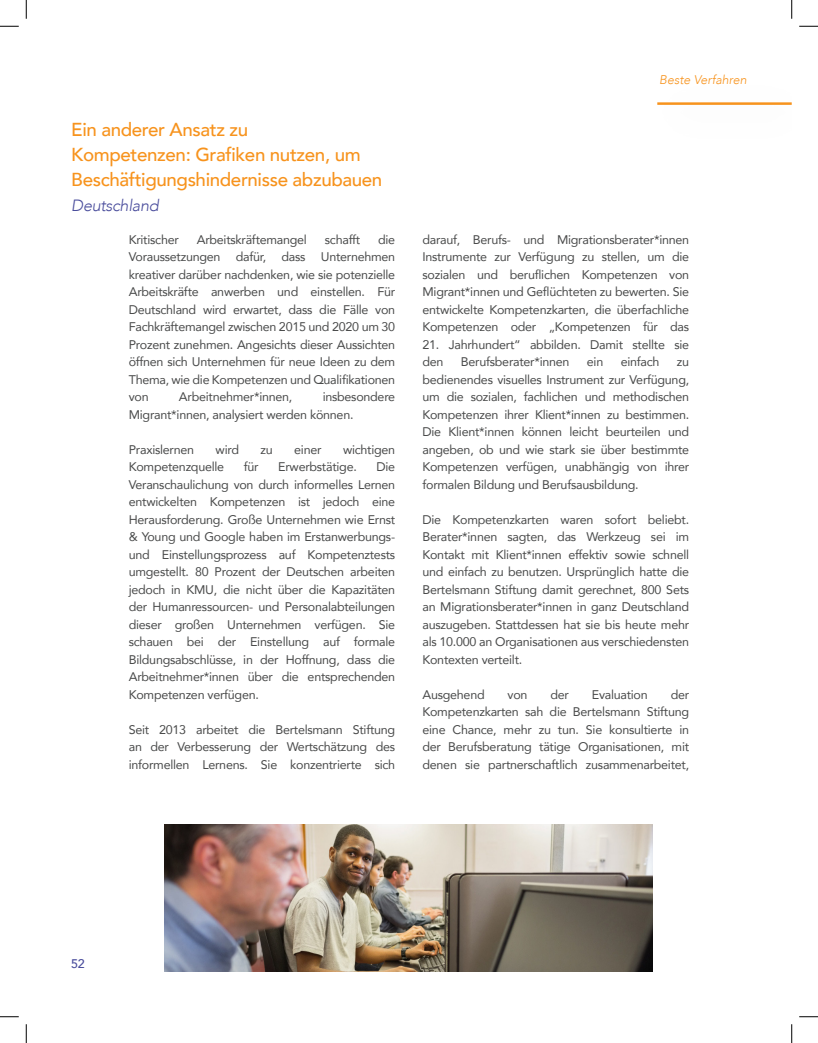
<style>
.page{position:relative;width:818px;height:1043px;background:#fff}
.page>*{position:absolute;margin:0;border:0;box-sizing:border-box;transform-origin:0 0}
.t1{font:500 18.75px/25px "Avenir";letter-spacing:-.02em;color:#f7931d}
.t2{font:italic 300 16.25px "Avenir";letter-spacing:-.02em;color:#4a4d9c}
.t3{font:12.5px/17.5px "Avenir";letter-spacing:-.02em;color:#494a4a;text-align:justify}
.t4{font:italic 300 12.5px "Avenir";color:#f7931d}
.t5{font:500 12.5px "Avenir";color:#4a4d9c}
</style>
<div class="page">
<hr style="left:657px;top:102px;width:134px;height:3px;background:#f7931d">
<img style="left:164px;top:824px;width:488px;height:147px">
<svg style="left:0;top:25px;width:19px;height:2px"></svg>
<svg style="left:799px;top:25px;width:19px;height:2px"></svg>
<svg style="left:0;top:1016px;width:19px;height:1px"></svg>
<svg style="left:799px;top:1016px;width:19px;height:1px"></svg>
<svg style="left:25px;top:0;width:2px;height:19px"></svg>
<svg style="left:25px;top:1024px;width:2px;height:18px"></svg>
<svg style="left:791px;top:0;width:1px;height:19px"></svg>
<svg style="left:791px;top:1024px;width:1px;height:18px"></svg>
<p class="t1" style="left:71px;top:115px;width:312px">Ein anderer Ansatz zu<br>Kompetenzen: Grafiken nutzen, um<br>Beschäftigungshindernisse abzubauen</p>
<p class="t2" style="left:71px;top:195px;width:89px">Deutschland</p>
<p class="t3" style="left:129px;top:230px;width:52px">Kritischer</p>
<p class="t3" style="left:197px;top:230px;width:112px">Arbeitskräftemangel</p>
<p class="t3" style="left:325px;top:230px;width:37px">schafft</p>
<p class="t3" style="left:129px;top:230px;width:268px;text-indent:249px">die Voraussetzungen dafür, dass Unternehmen kreativer darüber nachdenken, wie sie potenzielle Arbeitskräfte anwerben und einstellen. Für Deutschland wird erwartet, dass die Fälle von Fachkräftemangel zwischen 2015 und 2020 um 30<br>Prozent zunehmen. Angesichts dieser Aussichten öffnen sich Unternehmen für neue Ideen zu dem Thema, wie die Kompetenzen und Qualifikationen von</p>
<p class="t3" style="left:129px;top:388px;width:268px;text-indent:194px">insbesondere<br>Migrant*innen, analysiert werden können.</p>
<p class="t3" style="left:129px;top:440px;width:67px">Praxislernen</p>
<p class="t3" style="left:216px;top:440px;width:25px">wird</p>
<p class="t3" style="left:260px;top:440px;width:14px">zu</p>
<p class="t3" style="left:294px;top:440px;width:29px">einer</p>
<p class="t3" style="left:343px;top:440px;width:54px">wichtigen</p>
<p class="t3" style="left:129px;top:458px;width:97px">Kompetenzquelle</p>
<p class="t3" style="left:244px;top:458px;width:16px">für</p>
<p class="t3" style="left:278px;top:458px;width:80px">Erwerbstätige.</p>
<p class="t3" style="left:179px;top:388px;width:115px">Arbeitnehmer*innen,</p>
<p class="t3" style="left:129px;top:458px;width:268px;text-indent:248px">Die Veranschaulichung von durch informelles Lernen entwickelten Kompetenzen ist jedoch eine Herausforderung. Große Unternehmen wie Ernst &amp; Young und Google haben im Erstanwerbungs&shy;und Einstellungsprozess auf Kompetenztests umgestellt. 80 Prozent der Deutschen arbeiten jedoch in KMU, die nicht über die Kapazitäten der Humanressourcen- und Personalabteilungen dieser großen Unternehmen verfügen. Sie schauen bei der Einstellung auf formale Bildungsabschlüsse, in der Hoffnung, dass die Arbeitnehmer*innen über die entsprechenden Kompetenzen verfügen.</p>
<p class="t3" style="left:129px;top:720px;width:268px">Seit 2013 arbeitet die Bertelsmann Stiftung an der Verbesserung der Wertschätzung des informellen Lernens. Sie konzentrierte sich</p>
<p class="t4" style="left:659px;top:72px;width:89px">Beste Verfahren</p>
<p class="t3" style="left:422px;top:230px;width:268px">darauf, Berufs- und Migrationsberater*innen Instrumente zur Verfügung zu stellen, um die sozialen und beruflichen Kompetenzen von Migrant*innen und Geflüchteten zu bewerten. Sie entwickelte Kompetenzkarten, die überfachliche Kompetenzen oder „Kompetenzen für das</p>
<p class="t3" style="left:422px;top:335px;width:268px">21. Jahrhundert“ abbilden. Damit stellte sie den</p>
<p class="t3" style="left:461px;top:353px;width:110px">Berufsberater*innen</p>
<p class="t3" style="left:587px;top:353px;width:18px">ein</p>
<p class="t3" style="left:620px;top:353px;width:40px">einfach</p>
<p class="t3" style="left:422px;top:353px;width:268px;text-indent:254px">zu bedienendes visuelles Instrument zur Verfügung, um die sozialen, fachlichen und methodischen Kompetenzen ihrer Klient*innen zu bestimmen.<br>Die Klient*innen können leicht beurteilen und angeben, ob und wie stark sie über bestimmte Kompetenzen verfügen, unabhängig von ihrer formalen Bildung und Berufsausbildung.</p>
<p class="t3" style="left:422px;top:510px;width:268px">Die Kompetenzkarten waren sofort beliebt.<br>Berater*innen sagten, das Werkzeug sei im Kontakt mit Klient*innen effektiv sowie schnell und einfach zu benutzen. Ursprünglich hatte die Bertelsmann Stiftung damit gerechnet, 800 Sets an Migrationsberater*innen in ganz Deutschland auszugeben. Stattdessen hat sie bis heute mehr als 10.000 an Organisationen aus verschiedensten Kontexten verteilt.</p>
<p class="t3" style="left:422px;top:685px;width:64px">Ausgehend</p>
<p class="t3" style="left:507px;top:685px;width:21px">von</p>
<p class="t3" style="left:550px;top:685px;width:20px">der</p>
<p class="t3" style="left:591px;top:685px;width:57px">Evaluation</p>
<p class="t3" style="left:422px;top:685px;width:268px;text-indent:248px">der Kompetenzkarten sah die Bertelsmann Stiftung eine Chance, mehr zu tun. Sie konsultierte in der Berufsberatung tätige Organisationen, mit denen sie partnerschaftlich zusammenarbeitet,</p>
<p class="t5" style="left:71px;top:952px;width:15px">52</p>
</div>
